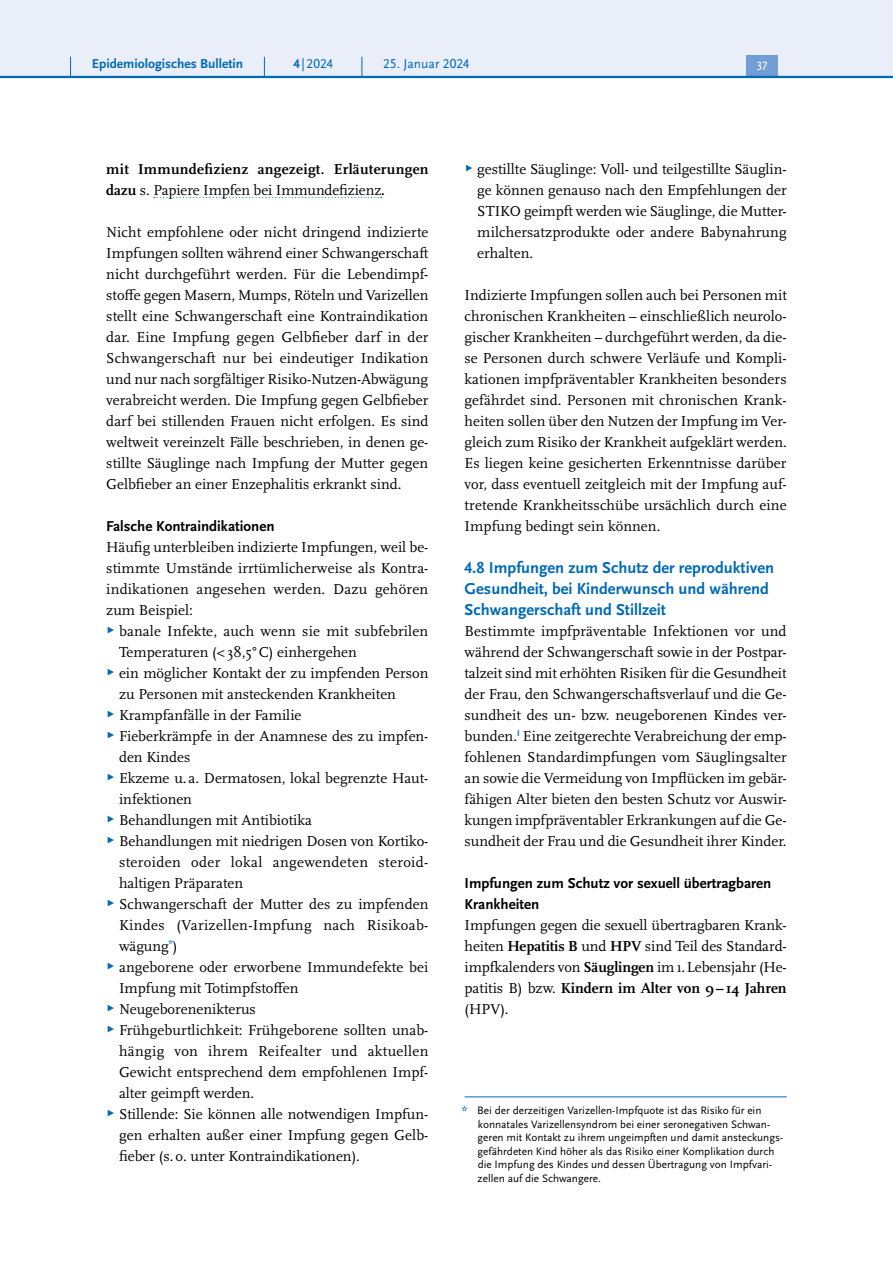
<style>
.page{position:relative;width:893px;height:1263px;background:#fff}
.page>*{position:absolute;margin:0;border:0;box-sizing:border-box;transform-origin:0 0}
.t1{font:700 16.5px/21px "Scala Sans Pro";color:#006ab4}
.P_-_Fließtext{font:15px/21px "Scala Pro";color:#000;text-align:justify}
.P_-_Fließtext-2{font:700 15px/21px "Scala Pro";letter-spacing:.02em;color:#000}
.t2{font:700 15px/21px "Scala Sans Pro";color:#000}
.t3{font:700 13.5px "Scala Sans Pro";color:#006ab4}
.t4{font:13.5px "Scala Sans Pro";color:#006ab4}
.t5{font:12.45px "Scala Sans Pro";color:#fff}
.Literatur-Text{font:11.25px/13.5px "Scala Sans Pro";color:#000}
.s1{font-weight:700}
.s2{font-weight:400}
.s3{font-family:"Scala Sans Pro";font-size:9px;color:#006ab4}
.s4{font-weight:700;color:#006ab4}
</style>
<div class="page">
<svg style="left:154px;top:197px;width:228px;height:1px"></svg>
<hr style="left:465px;top:1096px;width:322px;height:1px;background:#006ab4">
<div style="left:0;top:0;width:893px;height:77px;background:#eaeef9"></div>
<div style="left:746px;top:55px;width:32px;height:21px;background:#719ed4"></div>
<hr style="left:0;top:76px;width:893px;height:2px;background:#006ab4">
<svg style="left:70px;top:57px;width:1px;height:19px"></svg>
<svg style="left:264px;top:57px;width:1px;height:19px"></svg>
<svg style="left:362px;top:57px;width:1px;height:19px"></svg>
<p class="t3" style="left:92px;top:55px;width:153px">Epidemiologisches Bulletin</p>
<p class="t4" style="left:293px;top:55px;width:41px"><span class="s1">4</span> |2024</p>
<p class="t4" style="left:383px;top:55px;width:88px">25. Januar 2024</p>
<p class="t5" style="left:756px;top:59px;width:13px">37</p>
<p class="P_-_Fließtext-2" style="left:106px;top:158px;width:324px">mit Immundefizienz angezeigt. Erläuterungen dazu <span class="s2">s. Papiere Impfen bei Immundefizienz</span>.</p>
<p class="P_-_Fließtext" style="left:106px;top:221px;width:324px">Nicht empfohlene oder nicht dringend indizierte Impfungen sollten während einer Schwangerschaft nicht durchgeführt werden. Für die Lebendimpf&shy;stoffe gegen Masern, Mumps, Röteln und Varizellen stellt eine Schwangerschaft eine Kontraindikation dar. Eine Impfung gegen Gelbfieber darf in der Schwangerschaft nur bei eindeutiger Indikation und nur nach sorgfältiger Risiko-Nutzen-Abwägung verabreicht werden. Die Impfung gegen Gelbfieber darf bei stillenden Frauen nicht erfolgen. Es sind weltweit vereinzelt Fälle beschrieben, in denen ge&shy;stillte Säuglinge nach Impfung der Mutter gegen Gelbfieber an einer Enzephalitis erkrankt sind.</p>
<h5 class="t2" style="left:106px;top:515px;width:170px">Falsche Kontraindikationen</h5>
<p class="P_-_Fließtext" style="left:106px;top:536px;width:324px">Häufig unterbleiben indizierte Impfungen, weil be&shy;stimmte Umstände irrtümlicherweise als Kontra&shy;indikationen angesehen werden. Dazu gehören zum Beispiel:</p>
<p class="P_-_Fließtext" style="left:119px;top:620px;width:311px;text-indent:-13px"><span class="s3">▶</span> banale Infekte, auch wenn sie mit subfebrilen<br>Temperaturen (&lt;38,5°C) einhergehen</p>
<p class="P_-_Fließtext" style="left:119px;top:662px;width:311px;text-indent:-13px"><span class="s3">▶</span> ein möglicher Kontakt der zu impfenden Person zu Personen mit ansteckenden Krankheiten</p>
<p class="P_-_Fließtext" style="left:106px;top:704px;width:197px"><span class="s3">▶</span> Krampfanfälle in der Familie</p>
<p class="P_-_Fließtext" style="left:119px;top:725px;width:311px;text-indent:-13px"><span class="s3">▶</span> Fieberkrämpfe in der Anamnese des zu impfen&shy;den Kindes</p>
<p class="P_-_Fließtext" style="left:119px;top:767px;width:310px;text-indent:-13px"><span class="s3">▶</span> Ekzeme u. a. Dermatosen, lokal begrenzte Haut&shy;infektionen</p>
<p class="P_-_Fließtext" style="left:106px;top:809px;width:207px"><span class="s3">▶</span> Behandlungen mit Antibiotika</p>
<p class="P_-_Fließtext" style="left:119px;top:830px;width:310px;text-indent:-13px"><span class="s3">▶</span> Behandlungen mit niedrigen Dosen von Kortiko&shy;steroiden oder lokal angewendeten steroid&shy;haltigen Präparaten</p>
<p class="P_-_Fließtext" style="left:119px;top:893px;width:311px;text-indent:-13px"><span class="s3">▶</span> Schwangerschaft der Mutter des zu impfenden Kindes (Varizellen-Impfung nach Risikoab&shy;wägung<sup>*</sup>)</p>
<p class="P_-_Fließtext" style="left:119px;top:956px;width:311px;text-indent:-13px"><span class="s3">▶</span> angeborene oder erworbene Immundefekte bei<br>Impfung mit Totimpfstoffen</p>
<p class="P_-_Fließtext" style="left:106px;top:998px;width:151px"><span class="s3">▶</span> Neugeborenenikterus</p>
<p class="P_-_Fließtext" style="left:119px;top:1019px;width:311px;text-indent:-13px"><span class="s3">▶</span> Frühgeburtlichkeit: Frühgeborene sollten unab&shy;hängig von ihrem Reifealter und aktuellen Gewicht entsprechend dem empfohlenen Impf&shy;alter geimpft werden.</p>
<p class="P_-_Fließtext" style="left:119px;top:1103px;width:311px;text-indent:-13px"><span class="s3">▶</span> Stillende: Sie können alle notwendigen Impfun&shy;gen erhalten außer einer Impfung gegen Gelb&shy;fieber (s.o. unter Kontraindikationen).</p>
<p class="P_-_Fließtext" style="left:477px;top:158px;width:311px;text-indent:-13px"><span class="s3">▶</span> gestillte Säuglinge: Voll- und teilgestillte Säuglin&shy;ge können genauso nach den Empfehlungen der STIKO geimpft werden wie Säuglinge, die Mutter&shy;milchersatzprodukte oder andere Babynahrung erhalten.</p>
<p class="P_-_Fließtext" style="left:465px;top:284px;width:324px">Indizierte Impfungen sollen auch bei Personen mit chronischen Krankheiten – einschließlich neurolo&shy;gischer Krankheiten – durchgeführt werden, da die&shy;se Personen durch schwere Verläufe und Kompli&shy;kationen impfpräventabler Krankheiten besonders gefährdet sind. Personen mit chronischen Krank&shy;heiten sollen über den Nutzen der Impfung im Ver&shy;gleich zum Risiko der Krankheit aufgeklärt werden.<br>Es liegen keine gesicherten Erkenntnisse darüber vor, dass eventuell zeitgleich mit der Impfung auf&shy;tretende Krankheitsschübe ursächlich durch eine Impfung bedingt sein können.</p>
<h4 class="t1" style="left:465px;top:557px;width:311px">4.8 Impfungen zum Schutz der reproduktiven<br>Gesundheit, bei Kinderwunsch und während<br>Schwangerschaft und Stillzeit</h4>
<p class="P_-_Fließtext" style="left:465px;top:620px;width:324px">Bestimmte impfpräventable Infektionen vor und während der Schwangerschaft sowie in der Postpar&shy;talzeit sind mit erhöhten Risiken für die Gesundheit der Frau, den Schwangerschaftsverlauf und die Ge&shy;sundheit des un- bzw. neugeborenen Kindes ver&shy;bunden.<sup>I</sup> Eine zeitgerechte Verabreichung der emp&shy;fohlenen Standardimpfungen vom Säuglingsalter an sowie die Vermeidung von Impflücken im gebär&shy;fähigen Alter bieten den besten Schutz vor Auswir&shy;kungen impfpräventabler Erkrankungen auf die Ge&shy;sundheit der Frau und die Gesundheit ihrer Kinder.</p>
<h5 class="t2" style="left:465px;top:872px;width:308px">Impfungen zum Schutz vor sexuell übertragbaren<br>Krankheiten</h5>
<p class="P_-_Fließtext" style="left:465px;top:914px;width:324px">Impfungen gegen die sexuell übertragbaren Krank&shy;heiten <span class="s1">Hepatitis B</span> und <span class="s1">HPV</span> sind Teil des Standard&shy;impfkalenders von <span class="s1">Säuglingen</span> im 1.Lebensjahr (He&shy;patitis B) bzw. <span class="s1">Kindern im Alter von 9–14 Jahren </span>(HPV).</p>
<p class="Literatur-Text" style="left:478px;top:1104px;width:307px;text-indent:-16px"><span class="s4">*</span> Bei der derzeitigen Varizellen-Impfquote ist das Risiko für ein konnatales Varizellensyndrom bei einer seronegativen Schwan&shy;geren mit Kontakt zu ihrem ungeimpften und damit ansteckungs&shy;gefährdeten Kind höher als das Risiko einer Komplikation durch die Impfung des Kindes und dessen Übertragung von Impfvari&shy;zellen auf die Schwangere.</p>
</div>
